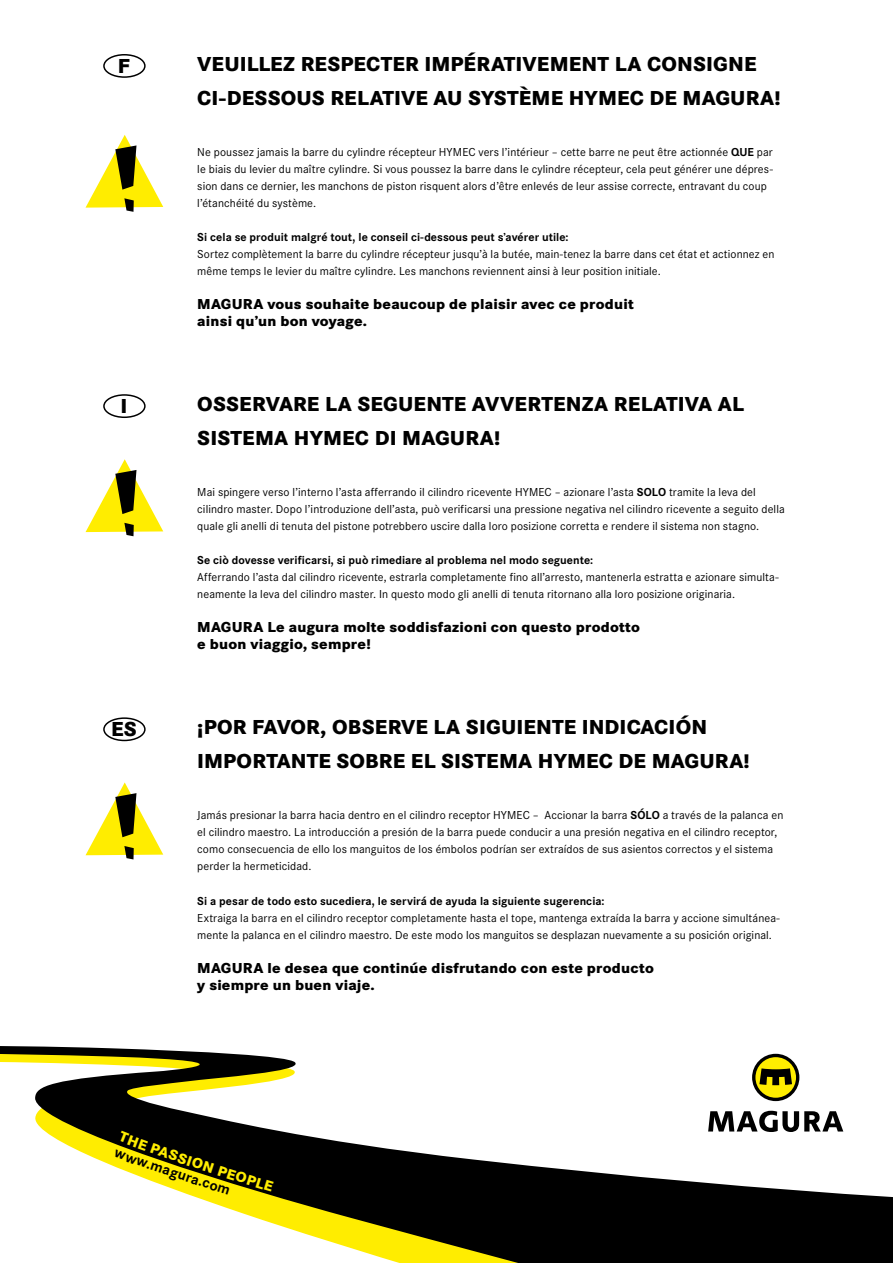
<style>
.page{position:relative;width:893px;height:1263px;background:#fff}
.page>*{position:absolute;margin:0;border:0;box-sizing:border-box;transform-origin:0 0}
.t1{font:800 21px "Corporate S";letter-spacing:.01em;color:#000}
.t2{font:800 15px/17px "Corporate S";letter-spacing:.015em;color:#000}
.t3{font:700 15px "Corporate S";color:#000}
.t4{font:800 15px "Corporate S";color:#ffed00}
.t5{font:12px/17px "Corporate S";letter-spacing:.01em;color:#000}
.t6{font:700 12px "Corporate S";letter-spacing:.005em;color:#000}
.s1{font-weight:700}
</style>
<div class="page">
<div style="left:103px;top:54px;width:43px;height:24px;border:2px solid #000;border-radius:50%"></div>
<svg style="left:86px;top:459px;width:77px;height:77px"></svg>
<svg style="left:86px;top:782px;width:77px;height:77px"></svg>
<svg style="left:86px;top:135px;width:77px;height:77px"></svg>
<svg style="left:0;top:1046px;width:893px;height:217px"></svg>
<div style="left:103px;top:394px;width:43px;height:24px;border:2px solid #000;border-radius:50%"></div>
<div style="left:103px;top:717px;width:43px;height:24px;border:2px solid #000;border-radius:50%"></div>
<svg style="left:114px;top:1131px;width:74px;height:33px;background:#3c3800"></svg>
<h1 class="t1" style="left:118px;top:53px;width:12px">F</h1>
<h1 class="t1" style="left:120px;top:394px;width:8px">I</h1>
<h1 class="t1" style="left:111px;top:717px;width:27px">ES</h1>
<h1 class="t1" style="left:197px;top:52px;width:54px">Veuille</h1>
<h1 class="t1" style="left:283px;top:52px;width:32px">z respe</h1>
<h1 class="t1" style="left:366px;top:52px;width:29px">cter</h1>
<h1 class="t1" style="left:425px;top:52px;width:14px">imp</h1>
<h1 class="t1" style="left:464px;top:52px;width:25px">érati</h1>
<h1 class="t1" style="left:523px;top:52px;width:30px">vement</h1>
<h1 class="t1" style="left:615px;top:52px;width:60px">la consi</h1>
<h1 class="t1" style="left:713px;top:52px;width:30px">gne</h1>
<h1 class="t1" style="left:197px;top:86px;width:44px">ci-desso</h1>
<h1 class="t1" style="left:296px;top:86px;width:47px">us relati</h1>
<h1 class="t1" style="left:401px;top:86px;width:81px">ve au syst</h1>
<h1 class="t1" style="left:519px;top:86px;width:263px">ème HYMEC de MAGU RA!</h1>
<p class="t5" style="left:197px;top:144px;width:577px">Ne poussez jamais la barre du cylindre récepteur HYMEC vers l’intérieur – cette barre ne peut être actionnée <span class="s1">que</span> par le biais du levier du maître cylindre. Si vous poussez la barre dans le cylindre récepteur, cela peut générer une dépres&shy;sion dans ce dernier, les manchons de piston risquent alors d’être enlevés de leur assise correcte, entravant du coup l’étanchéité du système.</p>
<p class="t6" style="left:197px;top:230px;width:373px">Si cela se produit malgré tout, le conseil ci-dessous peut s’avérer utile:</p>
<p class="t5" style="left:197px;top:246px;width:579px">Sortez complètement la barre du cylindre récepteur jusqu’à la butée, main-tenez la barre dans cet état et actionnez en même temps le levier du maître cylindre. Les manchons reviennent ainsi à leur position initiale.</p>
<p class="t2" style="left:197px;top:296px;width:438px">MAGU RA vous souhaite beaucoup de plaisir avec ce produit ainsi qu’un bon voyage.</p>
<h1 class="t1" style="left:197px;top:392px;width:30px">Osser</h1>
<h1 class="t1" style="left:266px;top:392px;width:28px">vare</h1>
<h1 class="t1" style="left:325px;top:392px;width:103px">la seguente</h1>
<h1 class="t1" style="left:472px;top:392px;width:57px">avverten</h1>
<h1 class="t1" style="left:582px;top:392px;width:45px">za relati</h1>
<h1 class="t1" style="left:685px;top:392px;width:47px">va al</h1>
<h1 class="t1" style="left:197px;top:426px;width:14px">sistema</h1>
<h1 class="t1" style="left:294px;top:426px;width:208px">HYMEC di MAGU RA!</h1>
<p class="t5" style="left:197px;top:484px;width:589px">Mai spingere verso l’interno l’asta afferrando il cilindro ricevente HYMEC – azionare l’asta <span class="s1">solo</span> tramite la leva del cilindro master. Dopo l’introduzione dell’asta, può verificarsi una pressione negativa nel cilindro ricevente a seguito della quale gli anelli di tenuta del pistone potrebbero uscire dalla loro posizione corretta e rendere il sistema non stagno.</p>
<p class="t6" style="left:197px;top:553px;width:397px">Se ciò dovesse verificarsi, si può rimediare al problema nel modo seguente:</p>
<p class="t5" style="left:197px;top:569px;width:583px">Afferrando l’asta dal cilindro ricevente, estrarla completamente fino all’arresto, mantenerla estratta e azionare simulta&shy;neamente la leva del cilindro master. In questo modo gli anelli di tenuta ritornano alla loro posizione originaria.</p>
<p class="t2" style="left:197px;top:619px;width:444px">MAGU RA Le augura molte soddisfazioni con questo prodotto e buon viaggio, sempre!</p>
<h1 class="t1" style="left:197px;top:715px;width:150px">¡Por favor, obser</h1>
<h1 class="t1" style="left:401px;top:715px;width:128px">ve la siguiente</h1>
<h1 class="t1" style="left:582px;top:715px;width:12px">indi</h1>
<h1 class="t1" style="left:627px;top:715px;width:79px">cación</h1>
<h1 class="t1" style="left:197px;top:749px;width:15px">importante</h1>
<h1 class="t1" style="left:336px;top:749px;width:15px">sobre</h1>
<h1 class="t1" style="left:411px;top:749px;width:45px">el sistema</h1>
<h1 class="t1" style="left:538px;top:749px;width:214px">HYMEC de MAGU RA!</h1>
<p class="t5" style="left:197px;top:807px;width:588px">Jamás presionar la barra hacia dentro en el cilindro receptor HYMEC – Accionar la barra <span class="s1">sólo</span> a través de la palanca en el cilindro maestro. La introducción a presión de la barra puede conducir a una presión negativa en el cilindro receptor, como consecuencia de ello los manguitos de los émbolos podrían ser extraídos de sus asientos correctos y el sistema perder la hermeticidad.</p>
<p class="t6" style="left:197px;top:894px;width:409px">Si a pesar de todo esto sucediera, le servirá de ayuda la siguiente sugerencia:</p>
<p class="t5" style="left:197px;top:909px;width:584px">Extraiga la barra en el cilindro receptor completamente hasta el tope, mantenga extraída la barra y accione simultánea&shy;mente la palanca en el cilindro maestro. De este modo los manguitos se desplazan nuevamente a su posición original.</p>
<p class="t2" style="left:197px;top:959px;width:458px">MAGU RA le desea que continúe disfrutando con este producto y siempre un buen viaje.</p>
<p class="t3" style="left:129px;top:1148px;width:50px;rotate:19deg">ww.ma</p>
<p class="t4" style="left:190px;top:1151px;width:52px;rotate:18deg">ION PE</p>
<p class="t3" style="left:173px;top:1163px;width:64px;rotate:18deg">gura.com</p>
<p class="t4" style="left:238px;top:1167px;width:40px;rotate:17deg">OPLE</p>
</div>
